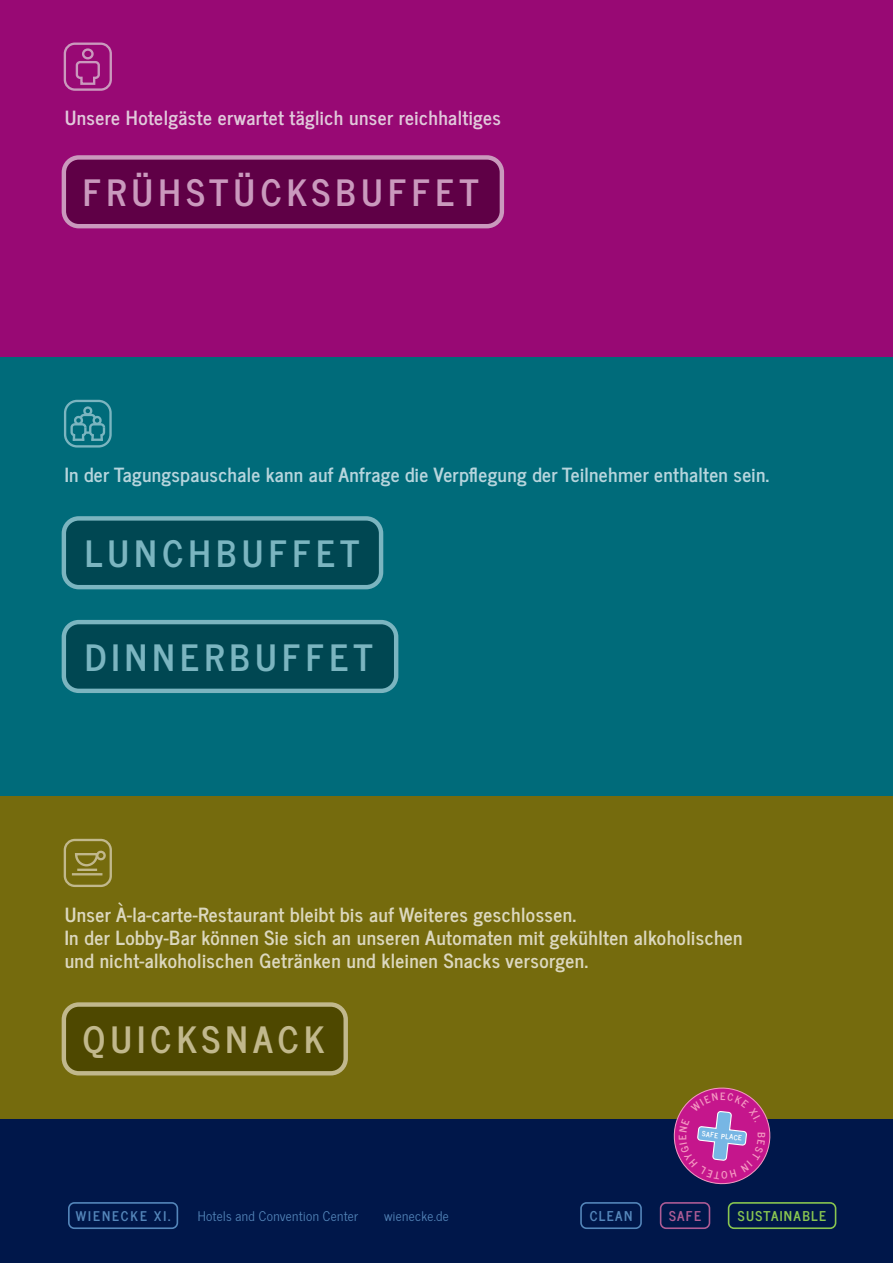
<style>
.page{position:relative;width:893px;height:1263px;background:#fff}
.page>*{position:absolute;margin:0;border:0;box-sizing:border-box;transform-origin:0 0}
.t1{font:700 36px "News Cycle";letter-spacing:.15em;color:#7bb5c0}
.t2{font:700 36px "News Cycle";letter-spacing:.15em;color:#ca99bd}
.t3{font:700 36px "News Cycle";letter-spacing:.15em;color:#c1b88c}
.t4{font:700 19.35px/23.2px "News Cycle";letter-spacing:.025em;color:#dcd8bf}
.t5{font:700 19.35px "News Cycle";letter-spacing:.02em;color:#b7d5dd}
.t6{font:700 19.35px "News Cycle";letter-spacing:.025em;color:#e1c9db}
.t7{font:700 13.35px "News Cycle";letter-spacing:.1em;color:#89c650}
.t8{font:700 13.35px "News Cycle";letter-spacing:.1em;color:#5486ba}
.t9{font:700 13.35px "News Cycle";color:#ae5c95}
.t10{font:13.2px "News Cycle";letter-spacing:.025em;color:#5486ba}
.t11{font:700 13.2px "News Cycle";letter-spacing:.15em;color:#5486ba}
.t12{font:700 7.05px "News Cycle";color:#fff}
</style>
<div class="page">
<div style="left:0;top:0;width:893px;height:357px;background:#980974"></div>
<div style="left:0;top:357px;width:893px;height:439px;background:#006b7a"></div>
<div style="left:0;top:1118px;width:893px;height:145px;background:#00174a"></div>
<div style="left:64px;top:157px;width:438px;height:69px;background:#5f0046;border-radius:15px"></div>
<div style="left:62px;top:155px;width:442px;height:73px;border:4px solid #ca99bd;border-radius:15px"></div>
<div style="left:64px;top:43px;width:48px;height:48px;border:2px solid #ca99bd;border-radius:10px"></div>
<div style="left:82px;top:48px;width:12px;height:11px;border:2px solid #ca99bd;border-radius:50%"></div>
<svg style="left:75px;top:61px;width:25px;height:24px"></svg>
<div style="left:0;top:796px;width:893px;height:322px;background:#756b0d"></div>
<div style="left:64px;top:839px;width:48px;height:48px;border:2px solid #c1b88c;border-radius:10px"></div>
<svg style="left:75px;top:850px;width:31px;height:17px"></svg>
<hr style="left:72px;top:873px;width:30px;height:2px;background:#c1b88c">
<hr style="left:77px;top:869px;width:20px;height:2px;background:#c1b88c">
<div style="left:64px;top:1004px;width:282px;height:69px;background:#4e4800;border-radius:15px"></div>
<div style="left:62px;top:1002px;width:286px;height:73px;border:4px solid #c1b88c;border-radius:15px"></div>
<div style="left:68px;top:1202px;width:110px;height:27px;border:2px solid #5486ba;border-radius:6px"></div>
<div style="left:580px;top:1202px;width:62px;height:27px;border:2px solid #5486ba;border-radius:6px"></div>
<div style="left:660px;top:1202px;width:50px;height:27px;border:2px solid #ae5c95;border-radius:6px"></div>
<div style="left:728px;top:1202px;width:108px;height:27px;border:2px solid #89c650;border-radius:6px"></div>
<div style="left:64px;top:622px;width:332px;height:69px;background:#004752;border-radius:15px"></div>
<div style="left:62px;top:620px;width:336px;height:73px;border:4px solid #7bb5c0;border-radius:15px"></div>
<div style="left:64px;top:518px;width:317px;height:69px;background:#004752;border-radius:15px"></div>
<div style="left:62px;top:516px;width:321px;height:73px;border:4px solid #7bb5c0;border-radius:15px"></div>
<div style="left:64px;top:400px;width:48px;height:48px;border:2px solid #7bb5c0;border-radius:12px"></div>
<svg style="left:69px;top:404px;width:37px;height:37px"></svg>
<svg style="left:668px;top:1087px;width:110px;height:98px"></svg>
<p class="t6" style="left:65px;top:101px;width:438px">Unsere Hotelgäste erwartet täglich unser reichhaltiges</p>
<p class="t2" style="left:83px;top:161px;width:397px">FRÜHSTÜCKSBUFFET</p>
<p class="t5" style="left:65px;top:458px;width:706px">In der Tagungspauschale kann auf Anfrage die Verpflegung der Teilnehmer enthalten sein.</p>
<p class="t1" style="left:85px;top:521px;width:276px">LUNCHBUFFET</p>
<p class="t1" style="left:85px;top:625px;width:289px">DINNERBUFFET</p>
<p class="t4" style="left:65px;top:901px;width:513px">Unser À-la-carte-Restaurant bleibt bis auf Weiteres geschlossen.</p>
<p class="t4" style="left:65px;top:924px;width:679px">In der Lobby-Bar können Sie sich an unseren Automaten mit gekühlten alkoholischen und nicht-alkoholischen Getränken und kleinen Snacks versorgen.</p>
<p class="t3" style="left:83px;top:1008px;width:243px">QUICKSNACK</p>
<p class="t12" style="left:703px;top:1128px;width:42px;rotate:6deg">SAFE PLACE</p>
<p class="t11" style="left:76px;top:1204px;width:96px">WIENECKE XI.</p>
<p class="t10" style="left:198px;top:1205px;width:162px">Hotels and Convention Center</p>
<p class="t10" style="left:384px;top:1205px;width:66px">wienecke.de</p>
<p class="t8" style="left:590px;top:1204px;width:44px">CLEAN</p>
<p class="t9" style="left:669px;top:1204px;width:34px">SAFE</p>
<p class="t7" style="left:738px;top:1204px;width:90px">SUSTAINABLE</p>
</div>
